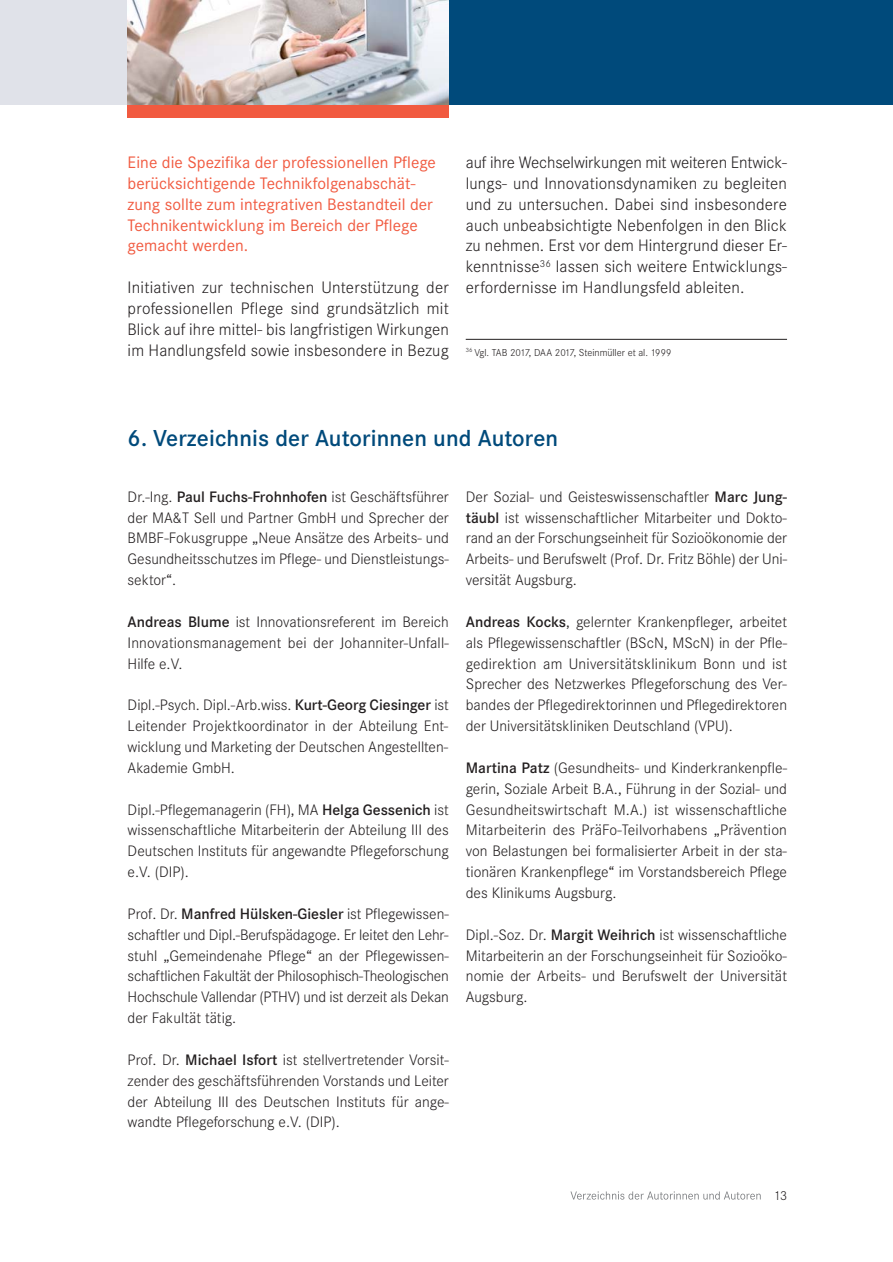
<style>
.page{position:relative;width:893px;height:1262px;background:#fff}
.page>*{position:absolute;margin:0;border:0;box-sizing:border-box;transform-origin:0 0}
.t1{font:600 24px "Corporate S";letter-spacing:.005em;color:#004a7b}
.t2{font:300 17.25px/20.9px "Corporate S";letter-spacing:.01em;color:#231f20;text-align:justify}
.t3{font:17.25px/20.9px "Corporate S";letter-spacing:.005em;color:#f15a40}
.t4{font:300 15.75px/20.9px "Corporate S";color:#231f20;text-align:justify}
.t5{font:300 13.5px "Corporate S";color:#231f20}
.t6{font:300 10.5px "Corporate S";color:#231f20}
.s1{font-weight:600}
</style>
<div class="page">
<hr style="left:465px;top:339px;width:322px;height:1px;background:#231f20">
<svg style="left:570px;top:1191px;width:88px;height:8px"></svg>
<div style="left:449px;top:0;width:443px;height:105px;background:#004a7b"></div>
<div style="left:0;top:0;width:128px;height:105px;background:#e0e2e9"></div>
<img style="left:128px;top:0;width:321px;height:105px">
<div style="left:128px;top:105px;width:321px;height:13px;background:#f15a40"></div>
<p class="t3" style="left:128px;top:153px;width:310px">Eine die Spezifika der professionellen Pflege be rücksichtigende Technikfolgenabschät&shy;zung sollte zum integrativen Bestandteil der Technikentwick lung im Bereich der Pflege gemacht werden.</p>
<p class="t2" style="left:128px;top:279px;width:323px">Initiativen zur technischen Unterstützung der professionellen Pflege sind grundsätzlich mit Blick auf ihre mittel- bis langfristigen Wirkungen im Handlungsfeld sowie insbesondere in Bezug</p>
<p class="t2" style="left:466px;top:153px;width:323px">auf ihre Wechselwirkungen mit weiteren Entwick - lungs- und Innovationsdynamiken zu begleiten und zu untersuchen. Dabei sind insbesondere auch unbeabsichtigte Nebenfolgen in den Blick zu nehmen. Erst vor dem Hintergrund dieser Er - kenntnisse<sup>36</sup> lassen sich weitere Entwicklungs&shy;erfordernisse im Handlungsfeld ableiten.</p>
<p class="t6" style="left:466px;top:348px;width:207px"><sup>36</sup> Vgl. TAB 2017, DAA 2017, Steinmüller et al. 1999</p>
<h1 class="t1" style="left:128px;top:430px;width:432px">6. Verzeichnis der Autorinnen und Autoren</h1>
<p class="t4" style="left:128px;top:487px;width:323px">Dr.-Ing. <span class="s1">Paul Fuchs-Frohnhofen</span> ist Geschäftsführer der MA&amp;T Sell und Partner GmbH und Sprecher der BMBF-Fokusgruppe „Neue Ansätze des Arbeits- und Gesundheitsschutzes im Pflege- und Dienstleistungs&shy;sektor“.</p>
<p class="t4" style="left:128px;top:613px;width:323px"><span class="s1">Andreas Blume</span> ist Innovationsreferent im Bereich Innovationsmanagement bei der Johanniter-Unfall-Hilfe e.V.</p>
<p class="t4" style="left:128px;top:696px;width:323px">Dipl.-Psych. Dipl.-Arb.wiss. <span class="s1">Kurt-Georg Ciesinger</span> ist Leitender Projektkoordinator in der Abteilung Ent&shy;wicklung und Marketing der Deutschen Angestellten-Akademie GmbH.</p>
<p class="t4" style="left:128px;top:800px;width:323px">Dipl.-Pflegemanagerin (FH), MA <span class="s1">Helga Gessenich</span> ist wissenschaftliche Mitarbeiterin der Abteilung III des Deutschen Instituts für angewandte Pflegeforschung e.V. (DIP).</p>
<p class="t4" style="left:128px;top:904px;width:323px">Prof. Dr. <span class="s1">Manfred Hülsken-Giesler</span> ist Pflegewissen&shy;schaftler und Dipl.-Berufspädagoge. Er leitet den Lehr&shy;stuhl „Gemeindenahe Pflege“ an der Pflegewissen&shy;schaftlichen Fakultät der Philosophisch-Theologischen Hochschule Vallendar (PTHV) und ist derzeit als Dekan der Fakultät tätig.</p>
<p class="t4" style="left:128px;top:1050px;width:323px">Prof. Dr. <span class="s1">Michael Isfort</span> ist stellvertretender Vorsit&shy;zender des geschäftsführenden Vorstands und Leiter der Abteilung III des Deutschen Instituts für ange&shy;wandte Pflegeforschung e.V. (DIP).</p>
<p class="t4" style="left:466px;top:487px;width:323px">Der Sozial- und Geisteswissenschaftler <span class="s1">Marc Jung&shy;täubl</span> ist wissenschaftlicher Mitarbeiter und Dokto&shy;rand an der Forschungseinheit für Sozioökonomie der Arbeits- und Berufswelt (Prof. Dr. Fritz Böhle) der Uni&shy;versität Augsburg.</p>
<p class="t4" style="left:466px;top:613px;width:323px"><span class="s1">Andreas Kocks</span>, gelernter Krankenpfleger, arbeitet als Pflegewissenschaftler (BScN, MScN) in der Pfle&shy;gedirektion am Universitätsklinikum Bonn und ist Sprecher des Netzwerkes Pflegeforschung des Ver&shy;bandes der Pflegedirektorinnen und Pflegedirektoren der Universitätskliniken Deutschland (VPU).</p>
<p class="t4" style="left:466px;top:758px;width:323px"><span class="s1">Martina Patz</span> (Gesundheits- und Kinderkrankenpfle&shy;gerin, Soziale Arbeit B.A., Führung in der Sozial- und Gesundheitswirtschaft M.A.) ist wissenschaftliche Mitarbeiterin des PräFo-Teilvorhabens „Prävention von Belastungen bei formalisierter Arbeit in der sta&shy;tionären Krankenpflege“ im Vorstandsbereich Pflege des Klinikums Augsburg.</p>
<p class="t4" style="left:466px;top:925px;width:323px">Dipl.-Soz. Dr. <span class="s1">Margit Weihrich</span> ist wissenschaftliche Mitarbeiterin an der Forschungseinheit für Sozioöko&shy;nomie der Arbeits- und Berufswelt der Universität Augsburg.</p>
<p class="t5" style="left:774px;top:1190px;width:14px">13</p>
</div>
